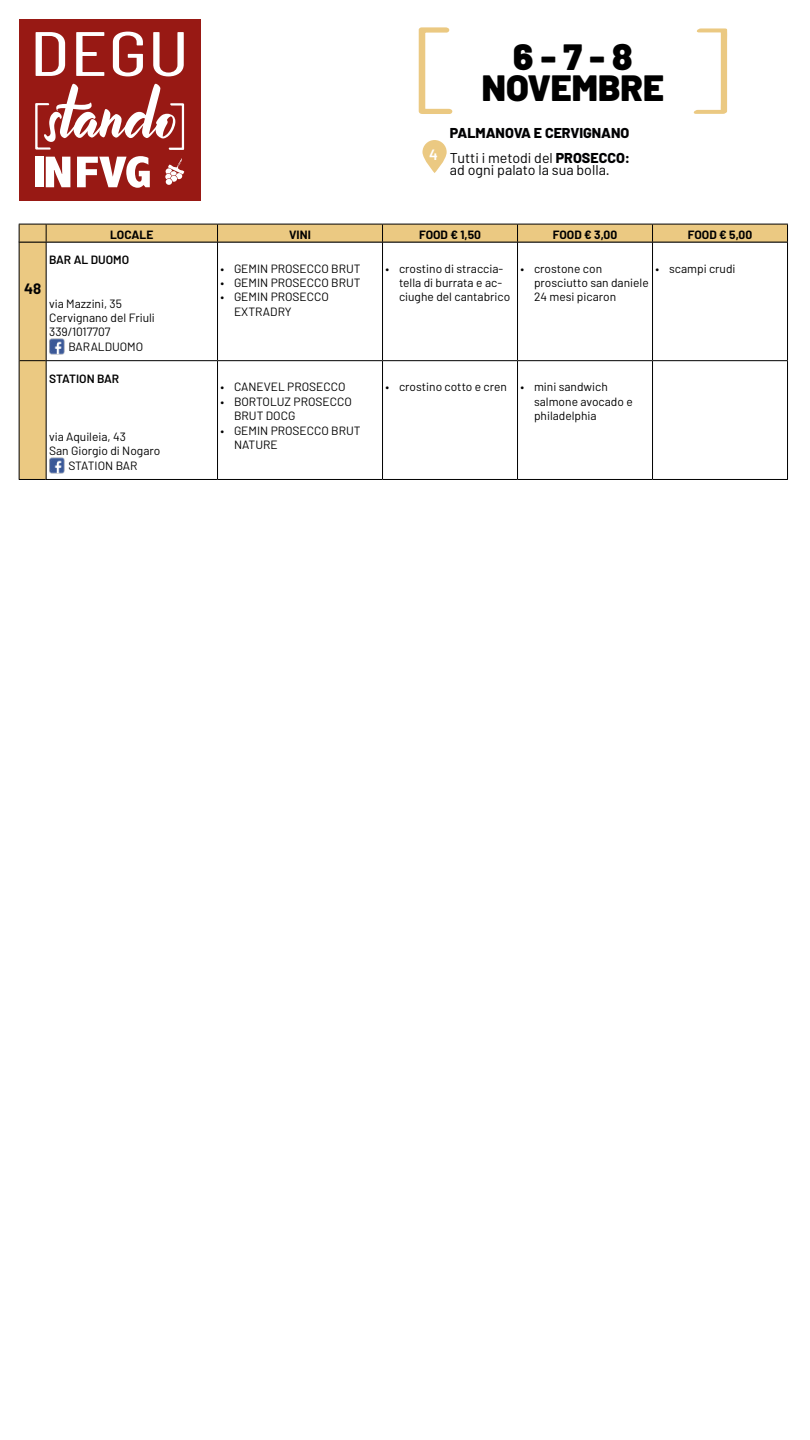
<style>
.page{position:relative;width:810px;height:1440px;background:#fff}
.page>*{position:absolute;margin:0;border:0;box-sizing:border-box;transform-origin:0 0}
.t1{font:900 36.67px/31.6px "Barlow";color:#000;text-align:center}
.t2{font:700 15px "Barlow";color:#020203}
.t3{font:600 15px "Barlow";color:#fff}
.t4{font:800 14.25px/24.5px "Barlow";color:#020203}
.t5{font:14.25px "Barlow";color:#020203}
.t6{font:12px/14.4px "Barlow";color:#000}
.t7{font:700 12px "Barlow";color:#000}
.t8{font:600 12px "Barlow";color:#000}
.s1{font-weight:400}
</style>
<div class="page">
<svg style="left:19px;top:224px;width:769px;height:256px"></svg>
<hr style="left:46px;top:242px;width:172px;height:1px;background:#000">
<hr style="left:218px;top:242px;width:165px;height:1px;background:#000">
<hr style="left:383px;top:242px;width:135px;height:1px;background:#000">
<hr style="left:518px;top:242px;width:135px;height:1px;background:#000">
<hr style="left:653px;top:242px;width:135px;height:1px;background:#000">
<svg style="left:693px;top:28px;width:34px;height:86px"></svg>
<svg style="left:419px;top:27px;width:34px;height:87px"></svg>
<div style="left:19px;top:19px;width:182px;height:182px;background:#981914"></div>
<svg style="left:36px;top:32px;width:29px;height:44px"></svg>
<svg style="left:76px;top:32px;width:28px;height:44px"></svg>
<svg style="left:113px;top:32px;width:30px;height:44px"></svg>
<svg style="left:153px;top:32px;width:31px;height:44px"></svg>
<div style="left:35px;top:157px;width:9px;height:30px;background:#fff"></div>
<svg style="left:46px;top:157px;width:24px;height:30px"></svg>
<svg style="left:77px;top:156px;width:73px;height:32px"></svg>
<svg style="left:165px;top:159px;width:19px;height:26px"></svg>
<svg style="left:35px;top:84px;width:149px;height:66px"></svg>
<svg style="left:422px;top:140px;width:25px;height:33px"></svg>
<p class="t3" style="left:429px;top:146px;width:10px">4</p>
<h1 class="t1" style="left:482px;top:41px;width:184px">6 - 7 - 8<br>NOVEMBRE</h1>
<p class="t4" style="left:450px;top:120px;width:182px">PALMANOVA E CERVIGNANO<br><span class="s1">Tutti i metodi del</span> PROSECCO:</p>
<p class="t5" style="left:450px;top:161px;width:161px">ad ogni palato la sua bolla.</p>
<p class="t2" style="left:24px;top:280px;width:19px">48</p>
<p class="t7" style="left:110px;top:227px;width:45px">LOCALE</p>
<p class="t7" style="left:289px;top:227px;width:23px">VINI</p>
<p class="t7" style="left:419px;top:227px;width:63px">FOOD € 1,50</p>
<p class="t7" style="left:553px;top:227px;width:66px">FOOD € 3,00</p>
<p class="t7" style="left:688px;top:227px;width:66px">FOOD € 5,00</p>
<p class="t8" style="left:49px;top:253px;width:81px">BAR AL DUOMO</p>
<p class="t6" style="left:49px;top:296px;width:107px">via Mazzini, 35<br>Cervignano del Friuli<br>339/1017707</p>
<p class="t6" style="left:68px;top:339px;width:76px">BARALDUOMO</p>
<p class="t6" style="left:221px;top:261px;width:142px">• GEMIN PROSECCO BRUT</p>
<p class="t6" style="left:221px;top:275px;width:142px">• GEMIN PROSECCO BRUT</p>
<p class="t6" style="left:234px;top:290px;width:96px;text-indent:-14px">• GEMIN PROSECCO<br>EXTRADRY</p>
<p class="t6" style="left:399px;top:261px;width:113px;text-indent:-13px">• crostino di straccia&shy;tella di burrata e ac&shy;ciughe del cantabrico</p>
<p class="t6" style="left:534px;top:261px;width:116px;text-indent:-14px">• crostone con prosciutto san daniele<br>24 mesi picaron</p>
<p class="t6" style="left:656px;top:261px;width:81px">• scampi crudi</p>
<p class="t8" style="left:49px;top:371px;width:72px">STATION BAR</p>
<p class="t6" style="left:49px;top:429px;width:78px">via Aquileia, 43</p>
<p class="t6" style="left:49px;top:443px;width:113px">San Giorgio di Nogaro</p>
<p class="t6" style="left:68px;top:458px;width:71px">STATION BAR</p>
<p class="t6" style="left:221px;top:380px;width:127px">• CANEVEL PROSECCO</p>
<p class="t6" style="left:234px;top:394px;width:119px;text-indent:-14px">• BORTOLUZ PROSECCO<br>BRUT DOCG</p>
<p class="t6" style="left:234px;top:423px;width:128px;text-indent:-14px">• GEMIN PROSECCO BRUT<br>NATURE</p>
<p class="t6" style="left:534px;top:380px;width:100px;text-indent:-148px">• crostino cotto e cren • mini sandwich salmone avocado e philadelphia</p>
</div>
